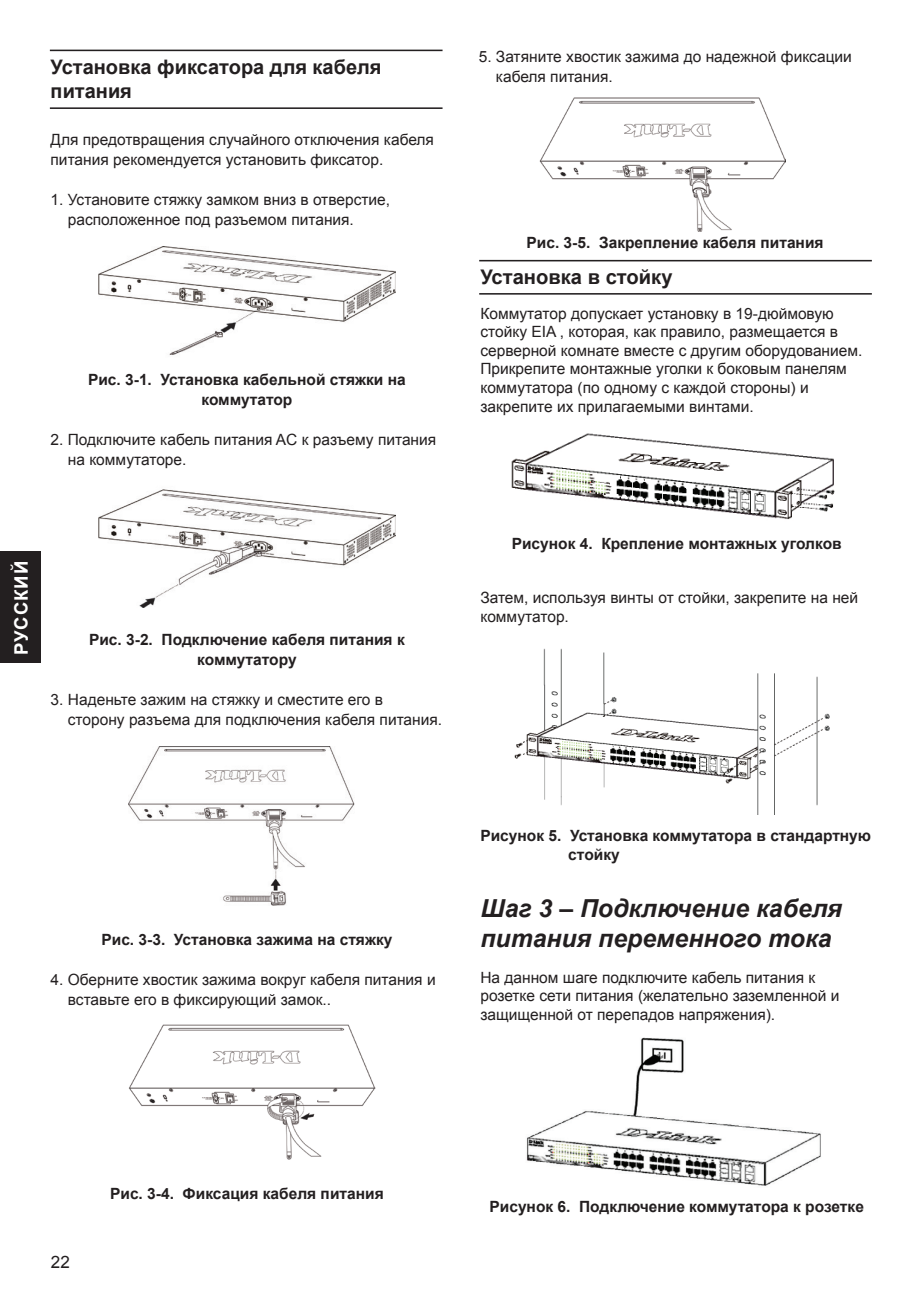
<style>
.page{position:relative;width:922px;height:1297px;background:#fff}
.page>*{position:absolute;margin:0;border:0;box-sizing:border-box;transform-origin:0 0}
.t1{font:italic 700 24.75px/29.8px "Arial";color:#231f20}
.t2{font:700 20.25px "Arial";color:#231f20}
.t3{font:700 20px/24px "Arial";color:#231f20}
.t4{font:700 18.5px "Arial";letter-spacing:.045em;color:#fff}
.t5{font:17px "Arial";color:#231f20}
.t6{font:15.5px/18.5px "Arial";color:#231f20}
.t7{font:700 15.5px/20px "Arial";color:#231f20;text-align:center}
</style>
<div class="page">
<div style="left:0;top:551px;width:41px;height:112px;background:#231f20"></div>
<img style="left:539px;top:97px;width:246px;height:134px">
<img style="left:511px;top:433px;width:324px;height:87px">
<img style="left:514px;top:648px;width:316px;height:166px">
<img style="left:526px;top:1037px;width:295px;height:149px">
<img style="left:99px;top:247px;width:296px;height:108px">
<img style="left:99px;top:489px;width:296px;height:118px">
<img style="left:128px;top:747px;width:227px;height:159px">
<img style="left:128px;top:1024px;width:248px;height:136px">
<hr style="left:479px;top:260px;width:392px;height:1px;background:#231f20">
<hr style="left:479px;top:293px;width:392px;height:2px;background:#231f20">
<hr style="left:50px;top:50px;width:392px;height:1px;background:#231f20">
<hr style="left:50px;top:107px;width:392px;height:2px;background:#231f20">
<p class="t3" style="left:51px;top:56px;width:332px">Установка фиксатора для кабеля питания</p>
<p class="t6" style="left:51px;top:130px;width:385px;line-height:20px">Для предотвращения случайного отключения кабеля питания рекомендуется установить фиксатор.</p>
<p class="t6" style="left:68px;top:190px;width:324px;line-height:20px;text-indent:-17px">1. Установите стяжку замком вниз в отверстие, расположенное под разъемом питания.</p>
<p class="t7" style="left:88px;top:370px;width:319px">Рис. 3-1. Установка кабельной стяжки на коммутатор</p>
<p class="t6" style="left:68px;top:430px;width:370px;line-height:20px;text-indent:-17px">2. Подключите кабель питания AC к разъему питания на коммутаторе.</p>
<p class="t4" style="left:9px;top:655px;width:96px;rotate:-90deg">РУССКИЙ</p>
<p class="t7" style="left:89px;top:630px;width:317px">Рис. 3-2. Подключение кабеля питания к коммутатору</p>
<p class="t6" style="left:68px;top:690px;width:376px;line-height:20px;text-indent:-17px">3. Наденьте зажим на стяжку и сместите его в сторону разъема для подключения кабеля питания.</p>
<p class="t6" style="left:496px;top:47px;width:357px;line-height:20px;text-indent:-17px">5. Затяните хвостик зажима до надежной фиксации кабеля питания.</p>
<p class="t7" style="left:526px;top:233px;width:298px">Рис. 3-5. Закрепление кабеля питания</p>
<h2 class="t2" style="left:480px;top:264px;width:194px">Установка в стойку</h2>
<p class="t6" style="left:480px;top:304px;width:383px">Коммутатор допускает установку в 19-дюймовую стойку EIA , которая, как правило, размещается в серверной комнате вместе с другим оборудованием.<br>Прикрепите монтажные уголки к боковым панелям коммутатора (по одному с каждой стороны) и закрепите их прилагаемыми винтами.</p>
<p class="t7" style="left:511px;top:534px;width:331px">Рисунок 4. Крепление монтажных уголков</p>
<p class="t6" style="left:480px;top:589px;width:379px">Затем, используя винты от стойки, закрепите на ней коммутатор.</p>
<p class="t7" style="left:101px;top:930px;width:292px">Рис. 3-3. Установка зажима на стяжку</p>
<p class="t6" style="left:68px;top:970px;width:369px;line-height:20px;text-indent:-17px">4. Оберните хвостик зажима вокруг кабеля питания и вставьте его в фиксирующий замок..</p>
<p class="t7" style="left:568px;top:827px;width:304px;line-height:18.5px;text-align:left;text-indent:-88px">Рисунок 5. Установка коммутатора в стандартную стойку</p>
<h1 class="t1" style="left:480px;top:894px;width:363px">Шаг 3 – Подключение кабеля питания переменного тока</h1>
<p class="t6" style="left:480px;top:968px;width:360px">На данном шаге подключите кабель питания к розетке сети питания (желательно заземленной и защищенной от перепадов напряжения).</p>
<p class="t5" style="left:51px;top:1251px;width:20px">22</p>
<p class="t7" style="left:110px;top:1183px;width:275px">Рис. 3-4. Фиксация кабеля питания</p>
<p class="t7" style="left:489px;top:1197px;width:376px">Рисунок 6. Подключение коммутатора к розетке</p>
</div>
